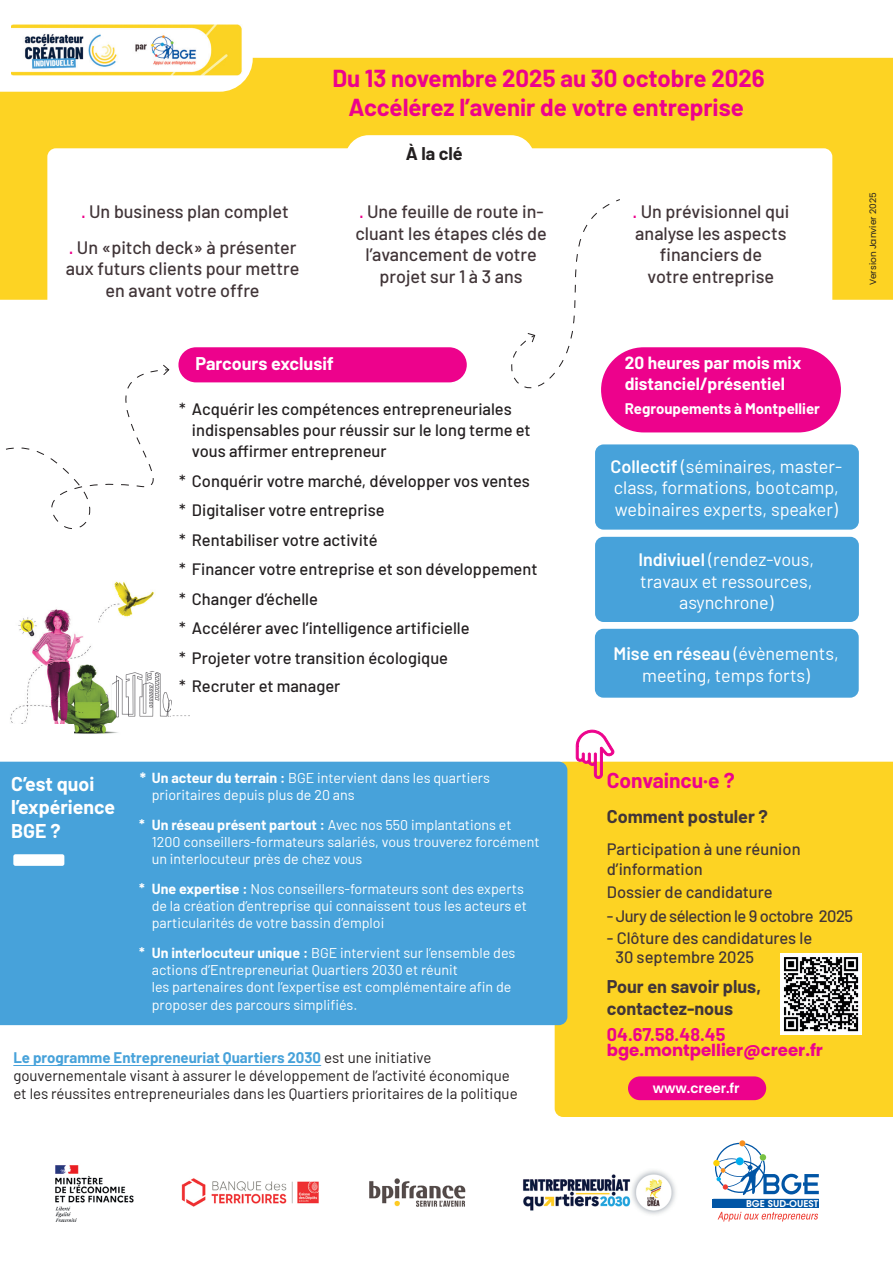
<style>
.page{position:relative;width:893px;height:1263px;background:#fff}
.page>*{position:absolute;margin:0;border:0;box-sizing:border-box;transform-origin:0 0}
.t1{font:700 24px/28.8px "Barlow";color:#ed028c;text-align:center}
.t2{font:700 21px "Barlow";color:#ed028c}
.t3{font:700 19.5px/23.4px "Barlow";color:#fff}
.t4{font:500 18px/21.6px "Barlow";color:#413538;text-align:center}
.t5{font:18px/21.6px "Barlow";color:#fff;text-align:center}
.t6{font:700 18px/21.6px "Barlow";color:#413538}
.t7{font:700 18px "Barlow";color:#fff}
.t8{font:700 18px "Barlow";color:#ed028c}
.t9{font:700 18px "Barlow";color:#231f20}
.t10{font:700 17.25px/20.7px "Barlow";color:#fff}
.t11{font:500 16.5px/29.4px "Barlow";color:#231f20}
.t12{font:500 16.5px/19.8px "Barlow";color:#413538}
.t13{font:500 16.5px "Barlow";letter-spacing:-.03em;color:#413538}
.t14{font:700 16.5px "Poppins";color:#ed028c}
.t15{font:15px/18px "Barlow";color:#231f20}
.t16{font:700 15px "Barlow";color:#fff}
.t17{font:14.25px/17.1px "Barlow";color:#fff}
.t18{font:600 13.5px "Poppins";color:#fff}
.t19{font:600 9.3px "ITC Avant Garde Std";letter-spacing:.01em;color:#fff}
.t20{font:9px "Poppins";color:#231f20}
.s1{font-family:"ITC Avant Garde Std";color:#ed028c}
.s2{font-weight:600}
.s3{font-family:"Poppins";font-weight:700}
.s4{font-weight:700}
.s5{font-weight:700;color:#47a2da}
</style>
<div class="page">
<img style="left:10px;top:581px;width:160px;height:142px">
<img style="left:170px;top:699px;width:19px;height:63px">
<img style="left:74px;top:723px;width:97px;height:39px">
<div style="left:0;top:58px;width:893px;height:242px;background:#fdd323"></div>
<div style="left:555px;top:762px;width:338px;height:355px;background:#fdd323"></div>
<div style="left:0;top:762px;width:567px;height:263px;background:#47a2da"></div>
<svg style="left:0;top:25px;width:253px;height:67px"></svg>
<svg style="left:345px;top:135px;width:189px;height:13px"></svg>
<div style="left:47px;top:148px;width:785px;height:176px;background:#fff;border-radius:9px"></div>
<img style="left:12px;top:25px;width:232px;height:50px">
<svg style="left:576px;top:730px;width:39px;height:49px"></svg>
<div style="left:628px;top:1076px;width:138px;height:24px;background:#ed028c;border-radius:12px"></div>
<div style="left:13px;top:854px;width:51px;height:12px;background:#fff;border-radius:2px"></div>
<svg style="left:6px;top:364px;width:164px;height:165px"></svg>
<div style="left:178px;top:347px;width:289px;height:35px;background:#ed028c;border-radius:18px"></div>
<svg style="left:511px;top:199px;width:109px;height:203px"></svg>
<hr style="left:13px;top:1065px;width:308px;height:1px;background:#47a2da">
<div style="left:595px;top:444px;width:264px;height:86px;background:#47a2da;border-radius:9px"></div>
<img style="left:55px;top:1165px;width:621px;height:57px">
<div style="left:713px;top:1160px;width:7px;height:6px;background:#fed105;border-radius:50%"></div>
<svg style="left:715px;top:1140px;width:104px;height:59px"></svg>
<svg style="left:718px;top:1212px;width:100px;height:9px"></svg>
<div style="left:712px;top:1199px;width:107px;height:8px;background:#0155a5"></div>
<div style="left:601px;top:347px;width:240px;height:85px;background:#ed028c;border-radius:43px"></div>
<div style="left:595px;top:537px;width:264px;height:85px;background:#47a2da;border-radius:9px"></div>
<div style="left:595px;top:629px;width:264px;height:69px;background:#47a2da;border-radius:9px"></div>
<img style="left:780px;top:954px;width:81px;height:81px">
<h1 class="t1" style="left:332px;top:62px;width:434px">Du 13 novembre 2025 au 30 octobre 2026<br>Accélérez l’avenir de votre entreprise</h1>
<p class="t9" style="left:406px;top:141px;width:59px">À la clé</p>
<p class="t4" style="left:81px;top:199px;width:209px"><span class="s1">.</span> Un business plan complet</p>
<p class="t4" style="left:355px;top:199px;width:193px"><span class="s1">.</span> Une feuille de route in&shy;cluant les étapes clés de l’avancement de votre projet sur 1 à 3 ans</p>
<p class="t4" style="left:632px;top:199px;width:159px"><span class="s1">.</span> Un prévisionnel qui analyse les aspects financiers de<br>votre entreprise</p>
<p class="t4" style="left:66px;top:235px;width:235px"><span class="s1">.</span> Un «pitch deck» à présenter aux futurs clients pour mettre en avant votre offre</p>
<p class="t7" style="left:195px;top:350px;width:140px">Parcours exclusif</p>
<p class="t11" style="left:192px;top:397px;width:340px;line-height:21px;text-indent:-13px">* Acquérir les compétences entrepreneuriales indispensables pour réussir sur le long terme et vous affirmer entrepreneur</p>
<p class="t11" style="left:179px;top:465px;width:360px">* Conquérir votre marché, développer vos ventes * Digitaliser votre entreprise<br>* Rentabiliser votre activité<br>* Financer votre entreprise et son développement * Changer d’échelle<br>* Accélérer avec l’intelligence artificielle<br>* Projeter votre transition écologique<br>* Recruter et manager</p>
<p class="t10" style="left:625px;top:351px;width:178px">20 heures par mois mix distanciel/présentiel</p>
<p class="t16" style="left:625px;top:397px;width:197px">Regroupements à Montpellier</p>
<p class="t5" style="left:611px;top:454px;width:233px;text-align:left"><span class="s2">Collectif</span> (séminaires, master&shy;class, formations, bootcamp, webinaires experts, speaker)</p>
<p class="t5" style="left:638px;top:547px;width:177px"><span class="s2">Indiviuel</span> (rendez-vous, travaux et ressources, asynchrone)</p>
<p class="t5" style="left:613px;top:641px;width:227px"><span class="s2">Mise en réseau</span> (évènements, meeting, temps forts)</p>
<p class="t20" style="left:868px;top:285px;width:94px;rotate:-90deg">Version Janvier 2025</p>
<h3 class="t3" style="left:11px;top:770px;width:105px">C’est quoi l’expérience<br>BGE ?</h3>
<p class="t17" style="left:152px;top:768px;width:340px;text-indent:-13px"><span class="s3">*</span> <span class="s4">Un acteur du terrain :</span> BGE intervient dans les quartiers prioritaires depuis plus de 20 ans</p>
<p class="t17" style="left:152px;top:815px;width:389px;text-indent:-13px"><span class="s4">* Un réseau présent partout :</span> Avec nos 550 implantations et<br>1200 conseillers-formateurs salariés, vous trouverez forcément un interlocuteur près de chez vous</p>
<p class="t17" style="left:152px;top:879px;width:377px;text-indent:-13px"><span class="s4">* Une expertise :</span> Nos conseillers-formateurs sont des experts de la création d’entreprise qui connaissent tous les acteurs et particularités de votre bassin d’emploi</p>
<p class="t17" style="left:152px;top:943px;width:365px;text-indent:-13px"><span class="s4">* Un interlocuteur unique :</span> BGE intervient sur l’ensemble des actions d’Entrepreneuriat Quartiers 2030 et réunit<br>les partenaires dont l’expertise est complémentaire afin de proposer des parcours simplifiés.</p>
<p class="t15" style="left:13px;top:1047px;width:506px"><span class="s5">Le programme Entrepreneuriat Quartiers 2030</span> est une initiative gouvernementale visant à assurer le développement de l’activité économique et les réussites entrepreneuriales dans les Quartiers prioritaires de la politique</p>
<h2 class="t2" style="left:607px;top:765px;width:129px">Convaincu·e ?</h2>
<p class="t6" style="left:607px;top:804px;width:163px">Comment postuler ?</p>
<p class="t12" style="left:607px;top:838px;width:195px">Participation à une réunion d’information</p>
<p class="t12" style="left:607px;top:881px;width:167px">Dossier de candidature</p>
<p class="t13" style="left:607px;top:904px;width:248px">- Jury de sélection le 9 octobre 2025</p>
<p class="t12" style="left:615px;top:927px;width:198px;line-height:18.8px;text-indent:-8px">- Clôture des candidatures le<br>30 septembre 2025</p>
<p class="t6" style="left:607px;top:974px;width:156px">Pour en savoir plus, contactez-nous</p>
<p class="t8" style="left:607px;top:1021px;width:120px">04.67.58.48.45</p>
<p class="t14" style="left:607px;top:1041px;width:218px">bge.montpellier@creer.fr</p>
<p class="t18" style="left:653px;top:1080px;width:89px">www.creer.fr</p>
<p class="t19" style="left:746px;top:1197px;width:74px">BGE SUD-OUEST</p>
</div>
